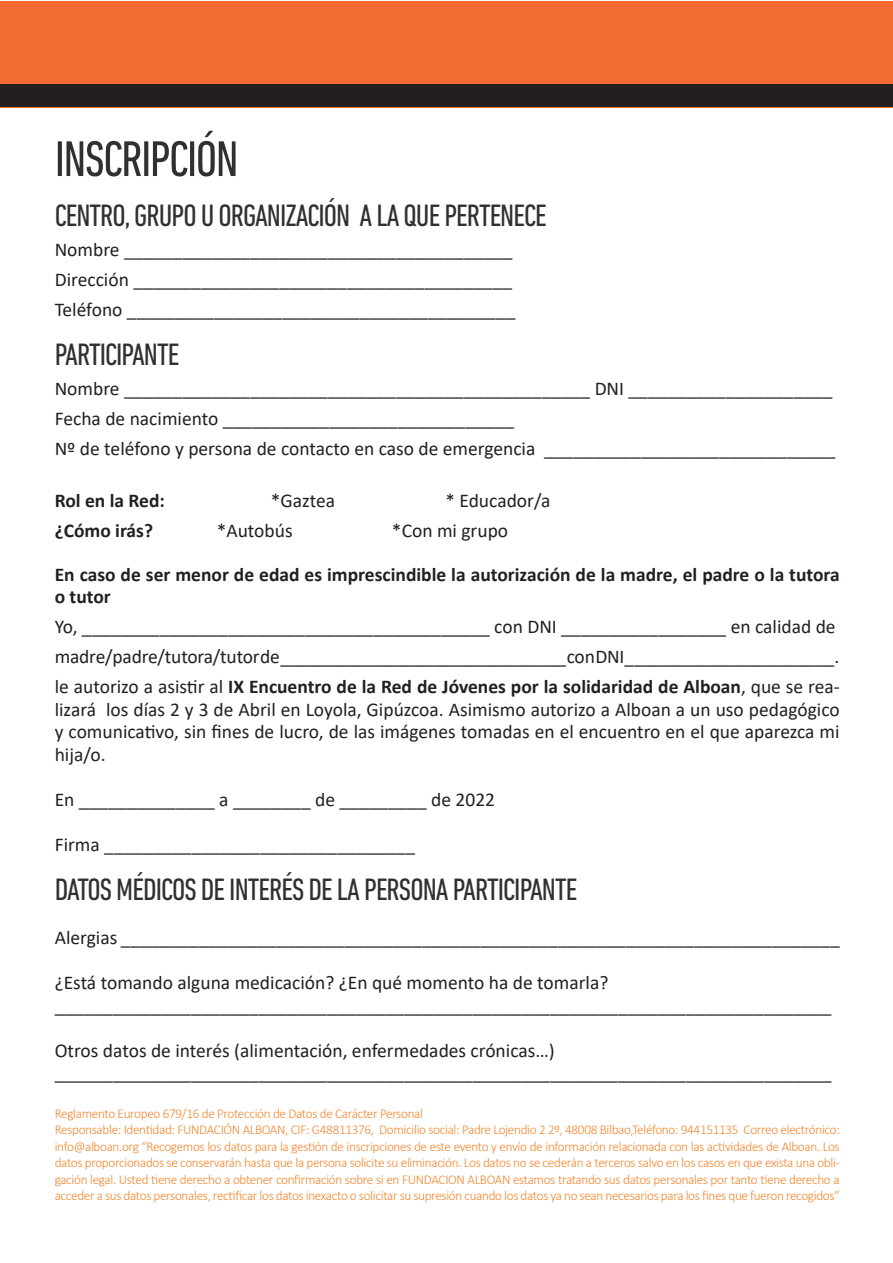
<style>
.page{position:relative;width:893px;height:1263px;background:#fff}
.page>*{position:absolute;margin:0;border:0;box-sizing:border-box;transform-origin:0 0}
.t1{font:condensed 51px "DIN Next LT Pro";letter-spacing:-.03em;color:#312f30}
.t2{font:condensed 31.5px "DIN Next LT Pro";letter-spacing:-.03em;color:#312f30}
.t3{font:19.5px/22.5px "Calibri";color:#231f20}
.t4{font:700 19.5px/22.5px "Calibri";color:#231f20}
.t5{font:300 13.5px/16.5px "Calibri";letter-spacing:-.025em;color:#f5862e;text-align:justify}
.s1{font-weight:700}
</style>
<div class="page">
<div style="left:0;top:1px;width:893px;height:107px;background:#f26c32"></div>
<div style="left:0;top:84px;width:893px;height:23px;background:#231f20"></div>
<p class="t1" style="left:55px;top:130px;width:185px">INSCRIPCIÓN</p>
<p class="t2" style="left:55px;top:197px;width:493px">CENTRO, GRUPO U ORGANIZACIÓN A LA QUE PERTENECE</p>
<p class="t3" style="left:55px;top:237px;width:459px">Nombre ________________________________________</p>
<p class="t3" style="left:55px;top:267px;width:459px">Dirección _______________________________________</p>
<p class="t3" style="left:55px;top:297px;width:462px">Teléfono ________________________________________</p>
<p class="t2" style="left:55px;top:337px;width:126px">PARTICIPANTE</p>
<p class="t3" style="left:55px;top:377px;width:779px">Nombre ________________________________________________ DNI _____________________</p>
<p class="t3" style="left:55px;top:407px;width:461px">Fecha de nacimiento ______________________________</p>
<p class="t3" style="left:55px;top:437px;width:782px">Nº de teléfono y persona de contacto en caso de emergencia ______________________________</p>
<p class="t4" style="left:55px;top:489px;width:112px">Rol en la Red:</p>
<p class="t3" style="left:271px;top:488px;width:66px">*Gaztea</p>
<p class="t3" style="left:445px;top:488px;width:107px">* Educador/a</p>
<p class="t4" style="left:55px;top:519px;width:100px">¿Cómo irás?</p>
<p class="t3" style="left:217px;top:518px;width:77px">*Autobús</p>
<p class="t3" style="left:392px;top:518px;width:118px">*Con mi grupo</p>
<p class="t4" style="left:55px;top:563px;width:786px">En caso de ser menor de edad es imprescindible la autorización de la madre, el padre o la tutora o tutor</p>
<p class="t3" style="left:55px;top:615px;width:782px">Yo, __________________________________________ con DNI _________________ en calidad de</p>
<p class="t3" style="left:55px;top:641px;width:786px;line-height:30px">madre/padre/tutora/tutor de ______________________________ con DNI_ _____________________. le autorizo a asistir al <span class="s1">IX Encuentro de la Red de Jóvenes por la solidaridad de Alboan</span>, que se rea-</p>
<p class="t3" style="left:55px;top:697px;width:786px;text-align:justify">lizará los días 2 y 3 de Abril en Loyola, Gipúzcoa. Asimismo autorizo a Alboan a un uso pedagógico y comunicativo, sin fines de lucro, de las imágenes tomadas en el encuentro en el que aparezca mi hija/o.</p>
<p class="t3" style="left:55px;top:787px;width:442px">En ______________ a ________ de _________ de 2022</p>
<p class="t3" style="left:55px;top:832px;width:362px">Firma ________________________________</p>
<p class="t2" style="left:55px;top:872px;width:524px">DATOS MÉDICOS DE INTERÉS DE LA PERSONA PARTICIPANTE</p>
<p class="t3" style="left:55px;top:926px;width:786px">Alergias __________________________________________________________________________</p>
<p class="t3" style="left:55px;top:971px;width:555px">¿Está tomando alguna medicación? ¿En qué momento ha de tomarla?</p>
<p class="t3" style="left:55px;top:994px;width:778px">________________________________________________________________________________</p>
<p class="t3" style="left:55px;top:1039px;width:502px">Otros datos de interés (alimentación, enfermedades crónicas…)</p>
<p class="t3" style="left:55px;top:1061px;width:778px">________________________________________________________________________________</p>
<p class="t5" style="left:55px;top:1105px;width:370px">Reglamento Europeo 679/16 de Protección de Datos de Carácter Personal</p>
<p class="t5" style="left:55px;top:1121px;width:787px">Responsable: Identidad: FUNDACIÓN ALBOAN, CIF: G48811376, Domicilio social: Padre Lojendio 2 2º, 48008 Bilbao,Teléfono: 944151135 Correo electrónico: info@alboan.org “Recogemos los datos para la gestión de inscripciones de este evento y envío de información relacionada con las actividades de Alboan. Los datos proporcionados se conservarán hasta que la persona solicite su eliminación. Los datos no se cederán a terceros salvo en los casos en que exista una obli&shy;gación legal. Usted tiene derecho a obtener confirmación sobre si en FUNDACION ALBOAN estamos tratando sus datos personales por tanto tiene derecho a acceder a sus datos personales, rectificar los datos inexacto o solicitar su supresión cuando los datos ya no sean necesarios para los fines que fueron recogidos”</p>
</div>
